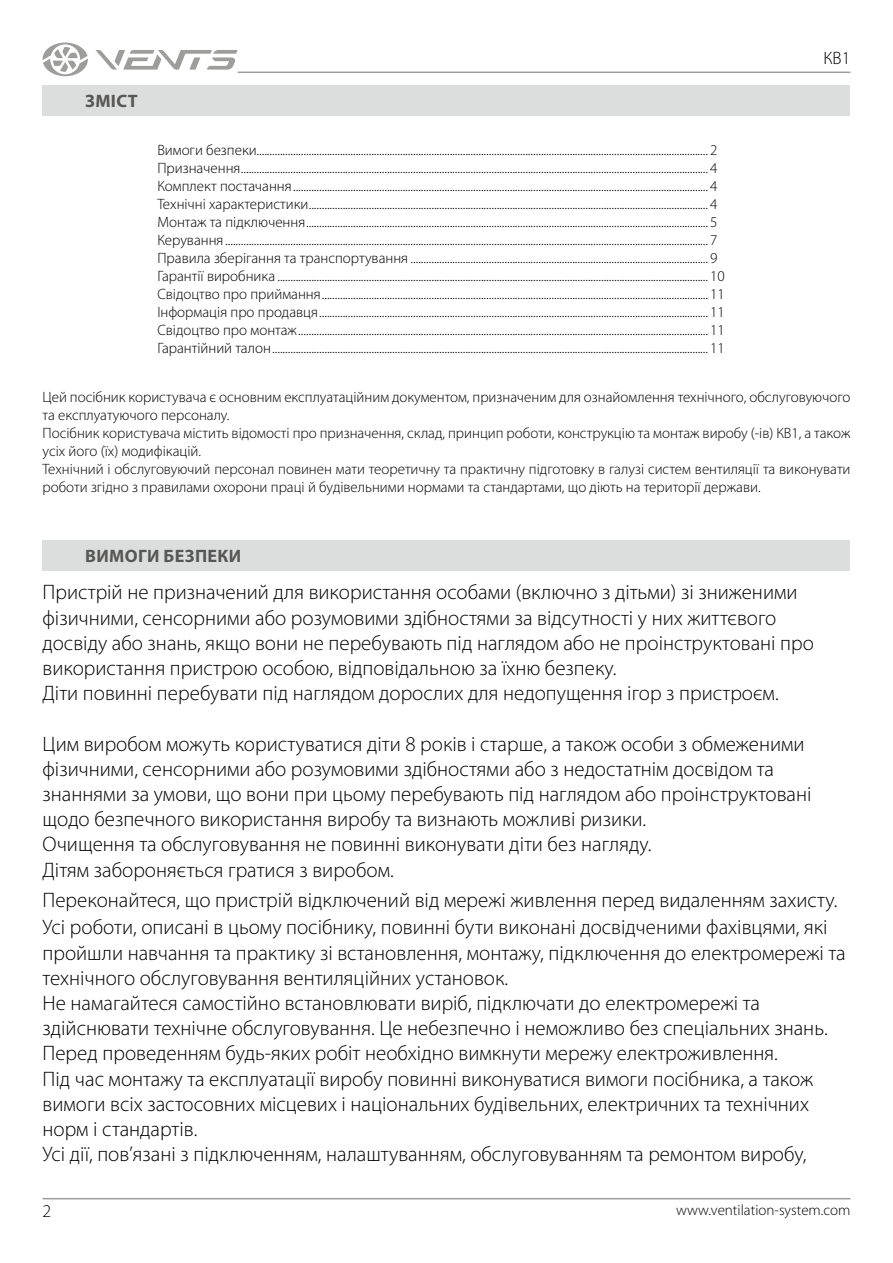
<style>
.page{position:relative;width:893px;height:1263px;background:#fff}
.page>*{position:absolute;margin:0;border:0;box-sizing:border-box;transform-origin:0 0}
.t1{font:300 21px/25.2px "Myriad Pro";color:#000}
.t2{font:700 18px "Myriad Pro";letter-spacing:.02em;color:#575756}
.t3{font:300 18px "Myriad Pro";color:#000}
.t4{font:300 15px/18px "Myriad Pro";color:#000}
</style>
<div class="page">
<div style="left:43px;top:540px;width:807px;height:31px;background:#dcdddd"></div>
<div style="left:43px;top:85px;width:807px;height:31px;background:#dcdddd"></div>
<hr style="left:43px;top:1198px;width:807px;height:1px;background:#9d9d9c">
<hr style="left:238px;top:72px;width:612px;height:1px;background:#9d9d9c">
<svg style="left:95px;top:50px;width:143px;height:20px"></svg>
<svg style="left:43px;top:43px;width:45px;height:33px"></svg>
<p class="t2" style="left:85px;top:89px;width:54px">ЗМІСТ</p>
<p class="t3" style="left:823px;top:48px;width:28px">КВ1</p>
<p class="t4" style="left:157px;top:141px;width:569px">Вимоги безпеки............................................................................................................................................................................. 2<br>Призначення................................................................................................................................................................................... 4<br>Комплект постачання............................................................................................................................................................... 4<br>Технічні характеристики......................................................................................................................................................... 4<br>Монтаж та підключення.......................................................................................................................................................... 5<br>Керування......................................................................................................................................................................................... 7<br>Правила зберігання та транспортування .................................................................................................................. 9<br>Гарантії виробника ..................................................................................................................................................................... 10<br>Свідоцтво про приймання.................................................................................................................................................... 11<br>Інформація про продавця..................................................................................................................................................... 11<br>Свідоцтво про монтаж............................................................................................................................................................. 11<br>Гарантійний талон....................................................................................................................................................................... 11</p>
<p class="t4" style="left:43px;top:388px;width:809px">Цей посібник користувача є основним експлуатаційним документом, призначеним для ознайомлення технічного, обслуговуючого та експлуатуючого персоналу.<br>Посібник користувача містить відомості про призначення, склад, принцип роботи, конструкцію та монтаж виробу (-ів) КВ1, а також усіх його (їх) модифікацій.<br>Технічний і обслуговуючий персонал повинен мати теоретичну та практичну підготовку в галузі систем вентиляції та виконувати роботи згідно з правилами охорони праці й будівельними нормами та стандартами, що діють на території держави.</p>
<p class="t2" style="left:85px;top:545px;width:158px">ВИМОГИ БЕЗПЕКИ</p>
<p class="t1" style="left:43px;top:580px;width:773px">Пристрій не призначений для використання особами (включно з дітьми) зі зниженими фізичними, сенсорними або розумовими здібностями за відсутності у них життєвого досвіду або знань, якщо вони не перебувають під наглядом або не проінструктовані про використання пристрою особою, відповідальною за їхню безпеку.<br>Діти повинні перебувати під наглядом дорослих для недопущення ігор з пристроєм.</p>
<p class="t1" style="left:43px;top:731px;width:770px">Цим виробом можуть користуватися діти 8 років і старше, а також особи з обмеженими фізичними, сенсорними або розумовими здібностями або з недостатнім досвідом та знаннями за умови, що вони при цьому перебувають під наглядом або проінструктовані щодо безпечного використання виробу та визнають можливі ризики.<br>Очищення та обслуговування не повинні виконувати діти без нагляду.<br>Дітям забороняється гратися з виробом.</p>
<h1 class="t1" style="left:43px;top:886px;width:796px;line-height:27.6px">Переконайтеся, що пристрій відключений від мережі живлення перед видаленням захисту.<br>Усі роботи, описані в цьому посібнику, повинні бути виконані досвідченими фахівцями, які</h1>
<p class="t1" style="left:43px;top:940px;width:805px">пройшли навчання та практику зі встановлення, монтажу, підключення до електромережі та технічного обслуговування вентиляційних установок.<br>Не намагайтеся самостійно встановлювати виріб, підключати до електромережі та здійснювати технічне обслуговування. Це небезпечно і неможливо без спеціальних знань.<br>Перед проведенням будь-яких робіт необхідно вимкнути мережу електроживлення.<br>Під час монтажу та експлуатації виробу повинні виконуватися вимоги посібника, а також вимоги всіх застосовних місцевих і національних будівельних, електричних та технічних норм і стандартів.<br>Усі дії, пов’язані з підключенням, налаштуванням, обслуговуванням та ремонтом виробу,</p>
<p class="t3" style="left:43px;top:1201px;width:10px">2</p>
<p class="t4" style="left:676px;top:1201px;width:176px">www.ventilation-system.com</p>
</div>
